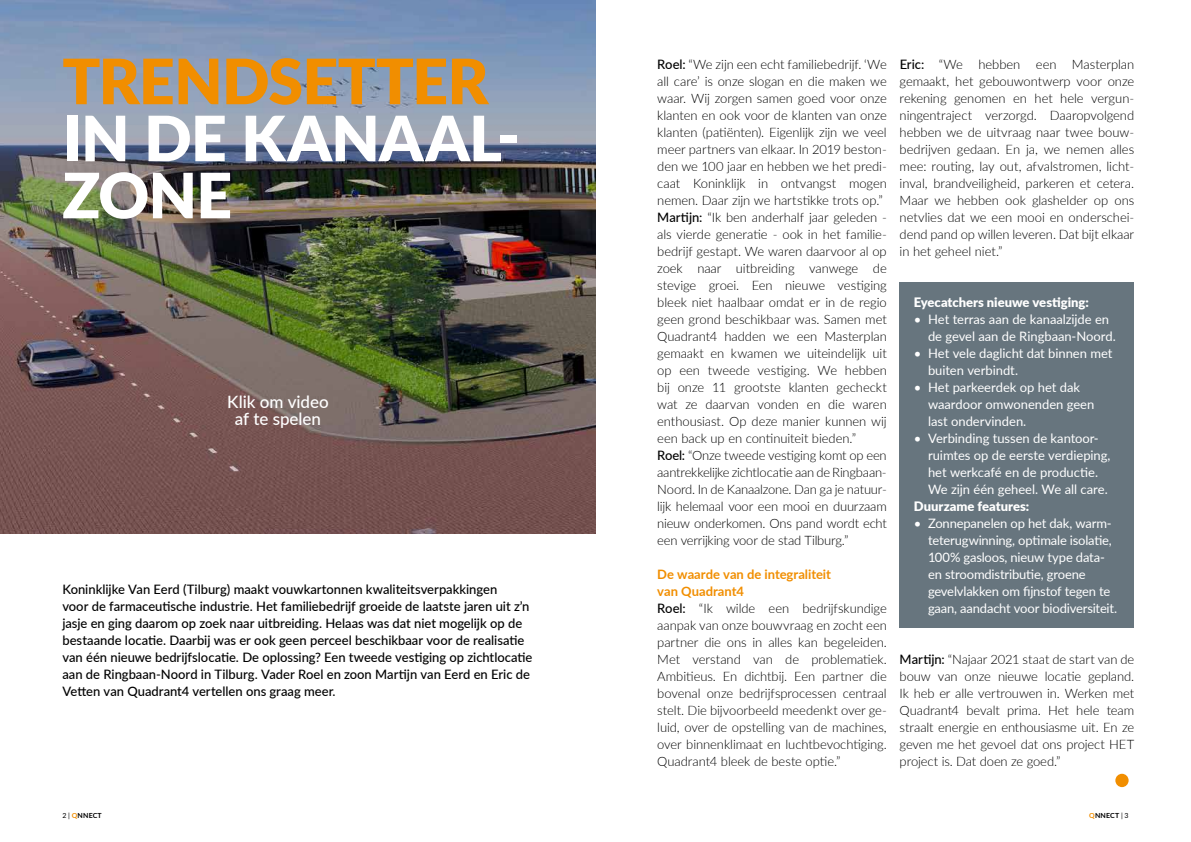
<style>
.page{position:relative;width:1191px;height:842px;background:#fff}
.page>*{position:absolute;margin:0;border:0;box-sizing:border-box;transform-origin:0 0}
.t1{font:900 62.6px/57px "Lato";letter-spacing:-.015em;color:#fff}
.t2{font:900 62.6px "Lato";letter-spacing:-.01em;color:#f18e00}
.t3{font:500 17px/17px "Lato";letter-spacing:-.005em;color:#fff;text-align:center}
.t4{font:300 13px/17px "Lato";letter-spacing:-.01em;color:#000}
.t5{font:500 13px/17px "Lato";color:#000}
.t6{font:13px/17px "Lato";letter-spacing:-.005em;color:#fff}
.t7{font:900 13px "Lato";color:#fff}
.t8{font:700 7px "Lato";letter-spacing:.02em;color:#000}
.s1{font-weight:500}
.s2{font-weight:700;color:#f18e00}
.s3{font-weight:400}
.s4{color:#f18e00}
</style>
<div class="page">
<div style="left:899px;top:282px;width:235px;height:345px;background:#67757e"></div>
<img style="left:0;top:0;width:595px;height:533px">
<div style="left:1115px;top:774px;width:13px;height:13px;background:#f18e00;border-radius:50%"></div>
<h1 class="t2" style="left:62px;top:42px;width:428px">TRENDSETTER</h1>
<h1 class="t1" style="left:62px;top:109px;width:459px">IN DE KANAAL-<br>ZONE</h1>
<h2 class="t3" style="left:227px;top:393px;width:103px">Klik om video af te spelen</h2>
<p class="t5" style="left:62px;top:581px;width:471px">Koninklijke Van Eerd (Tilburg) maakt vouwkartonnen kwaliteitsverpakkingen<br>voor de farmaceutische industrie. Het familiebedrijf groeide de laatste jaren uit z’n jasje en ging daarom op zoek naar uitbreiding. Helaas was dat niet mogelijk op de bestaande locatie. Daarbij was er ook geen perceel beschikbaar voor de realisatie van één nieuwe bedrijfslocatie. De oplossing? Een tweede vestiging op zichtlocatie aan de Ringbaan-Noord in Tilburg. Vader Roel en zoon Martijn van Eerd en Eric de Vetten van Quadrant4 vertellen ons graag meer.</p>
<p class="t4" style="left:657px;top:55px;width:231px"><span class="s1">Roel:</span> “We zijn een echt familiebedrijf. ‘We all care’ is onze slogan en die maken we waar. Wij zorgen samen goed voor onze klanten en ook voor de klanten van onze klanten (patiënten). Eigenlijk zijn we veel meer partners van elkaar. In 2019 beston&shy;den we 100 jaar en hebben we het predi&shy;caat Koninklijk in ontvangst mogen nemen. Daar zijn we hartstikke trots op.” <span class="s1">Martijn:</span> “Ik ben anderhalf jaar geleden - als vierde generatie - ook in het familie&shy;bedrijf gestapt. We waren daarvoor al op zoek naar uitbreiding vanwege de stevige groei. Een nieuwe vestiging bleek niet haalbaar omdat er in de regio geen grond beschikbaar was. Samen met Quadrant4 hadden we een Masterplan gemaakt en kwamen we uiteindelijk uit op een tweede vestiging. We hebben bij onze 11 grootste klanten gecheckt wat ze daarvan vonden en die waren enthousiast. Op deze manier kunnen wij een back up en continuiteit bieden.” <span class="s1">Roel:</span> “Onze tweede vestiging komt op een aantrekkelijke zichtlocatie aan de Ringbaan-Noord. In de Kanaalzone. Dan ga je natuur&shy;lijk helemaal voor een mooi en duurzaam nieuw onderkomen. Ons pand wordt echt een verrijking voor de stad Tilburg.”</p>
<p class="t4" style="left:657px;top:565px;width:231px"><span class="s2">De waarde van de integraliteit<br>van Quadrant4<br></span><span class="s1">Roel:</span> “Ik wilde een bedrijfskundige aanpak van onze bouwvraag en zocht een partner die ons in alles kan begeleiden.<br>Met verstand van de problematiek.<br>Ambitieus. En dichtbij. Een partner die bovenal onze bedrijfsprocessen centraal stelt. Die bijvoorbeeld meedenkt over ge&shy;luid, over de opstelling van de machines, over binnenklimaat en luchtbevochtiging.<br>Quadrant4 bleek de beste optie.”</p>
<p class="t4" style="left:899px;top:55px;width:236px;text-align:justify"><span class="s1">Eric:</span> “We hebben een Masterplan gemaakt, het gebouwontwerp voor onze rekening genomen en het hele vergun&shy;ningentraject verzorgd. Daaropvolgend hebben we de uitvraag naar twee bouw&shy;bedrijven gedaan. En ja, we nemen alles mee: routing, lay out, afvalstromen, licht&shy;inval, brandveiligheid, parkeren et cetera.<br>Maar we hebben ook glashelder op ons netvlies dat we een mooi en onderschei&shy;dend pand op willen leveren. Dat bijt elkaar in het geheel niet.”</p>
<p class="t7" style="left:913px;top:294px;width:177px">Eyecatchers nieuwe vestiging:</p>
<p class="t6" style="left:928px;top:310px;width:189px;text-indent:-14px">• Het terras aan de kanaalzijde en de gevel aan de Ringbaan-Noord.</p>
<p class="t6" style="left:928px;top:344px;width:186px;text-indent:-14px">• Het vele daglicht dat binnen met buiten verbindt.</p>
<p class="t6" style="left:928px;top:378px;width:168px;text-indent:-14px">• Het parkeerdek op het dak waardoor omwonenden geen last ondervinden.</p>
<p class="t6" style="left:928px;top:429px;width:184px;text-indent:-14px">• Verbinding tussen de kantoor&shy;ruimtes op de eerste verdieping, het werkcafé en de productie.<br>We zijn één geheel. We all care.</p>
<p class="t7" style="left:913px;top:498px;width:117px">Duurzame features:</p>
<p class="t6" style="left:928px;top:514px;width:191px;text-indent:-14px">• Zonnepanelen op het dak, warm&shy;teterugwinning, optimale isolatie, 100% gasloos, nieuw type data&shy;en stroomdistributie, groene gevelvlakken om fijnstof tegen te gaan, aandacht voor biodiversiteit.</p>
<p class="t4" style="left:899px;top:650px;width:236px;text-align:justify"><span class="s1">Martijn:</span> “Najaar 2021 staat de start van de bouw van onze nieuwe locatie gepland.<br>Ik heb er alle vertrouwen in. Werken met Quadrant4 bevalt prima. Het hele team straalt energie en enthousiasme uit. En ze geven me het gevoel dat ons project HET project is. Dat doen ze goed.”</p>
<p class="t8" style="left:62px;top:811px;width:41px"><span class="s3">2 |</span> <span class="s4">Q</span>NNECT</p>
<p class="t8" style="left:1089px;top:811px;width:41px"><span class="s4">Q</span>NNECT <span class="s3">| 3</span></p>
</div>
